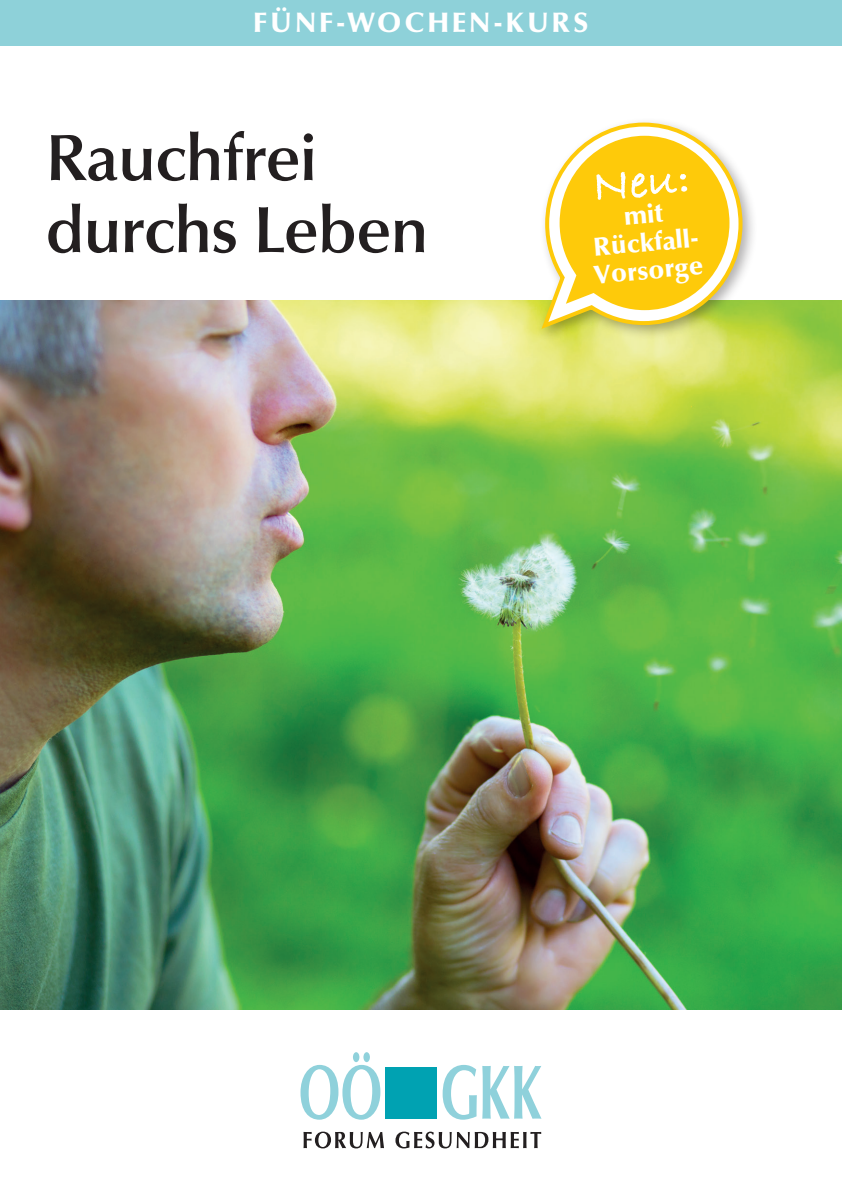
<style>
.page{position:relative;width:842px;height:1191px;background:#fff}
.page>*{position:absolute;margin:0;border:0;box-sizing:border-box;transform-origin:0 0}
.t1{font:600 66px/72px "Optima LT Std";letter-spacing:-.015em;color:#231f20}
.t2{font:48px "Bradley Hand ITCTT Bold";color:#fff}
.t3{font:900 28px "Optima LT Std";letter-spacing:.1em;color:#fff}
.t4{font:900 26px/28px "Optima LT Std";color:#fff;text-align:center}
</style>
<div class="page">
<svg style="left:300px;top:1052px;width:80px;height:67px"></svg>
<div style="left:385px;top:1066px;width:52px;height:52px;background:#00a2b2"></div>
<svg style="left:303px;top:1131px;width:238px;height:17px"></svg>
<svg style="left:443px;top:1064px;width:98px;height:55px"></svg>
<img style="left:0;top:300px;width:842px;height:709px">
<div style="left:0;top:0;width:842px;height:45px;background:#8ed1d9"></div>
<div style="left:537px;top:116px;width:221px;height:227px;background:#231f20;opacity:.35"></div>
<svg style="left:538px;top:121px;width:206px;height:211px"></svg>
<svg style="left:545px;top:125px;width:195px;height:200px"></svg>
<p class="t3" style="left:253px;top:6px;width:337px">FÜNF-WOCHEN-KURS</p>
<p class="t1" style="left:45px;top:123px;width:385px">Rauchfrei durchs Leben</p>
<p class="t2" style="left:590px;top:159px;width:99px;rotate:-5deg">Neu:</p>
<p class="t4" style="left:588px;top:205px;width:113px;rotate:-5deg">mit<br>Rückfall-<br>Vorsorge</p>
</div>
